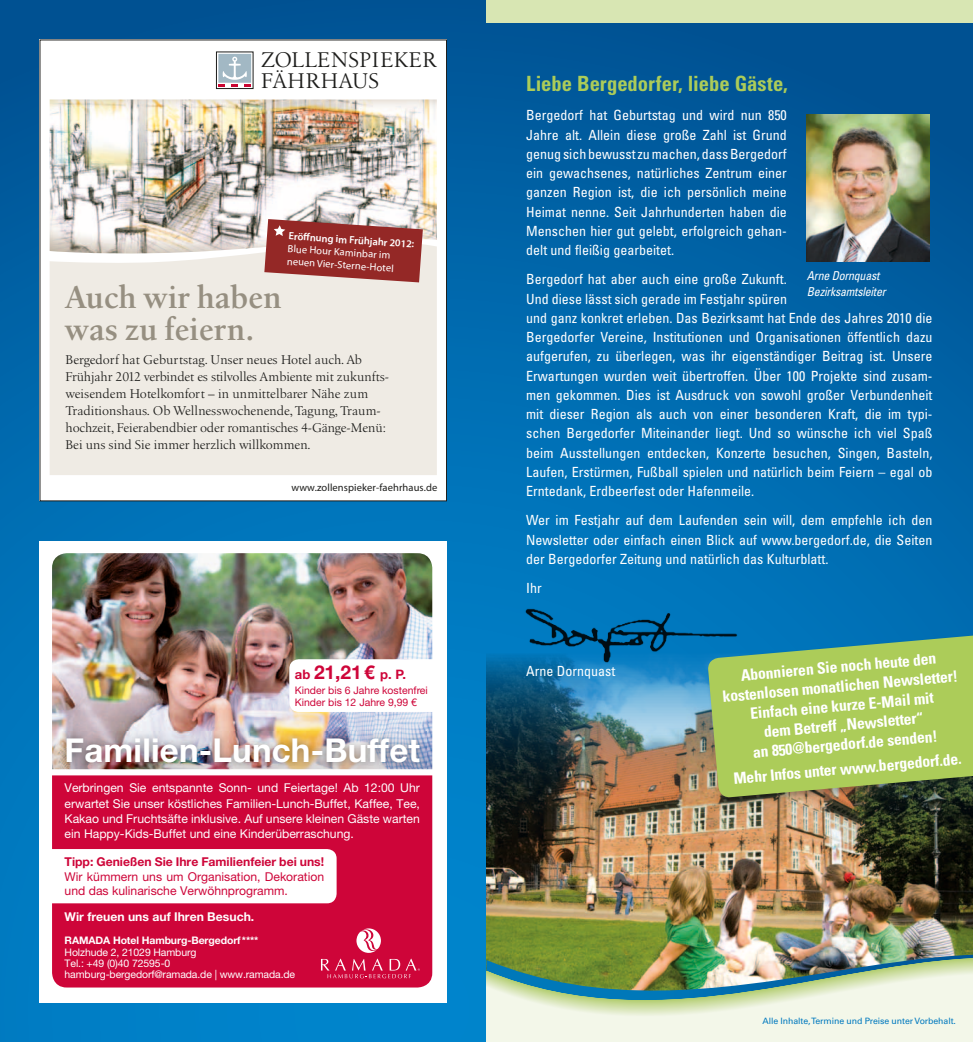
<style>
.page{position:relative;width:973px;height:1042px;background:#fff}
.page>*{position:absolute;margin:0;border:0;box-sizing:border-box;transform-origin:0 0}
.t1{font:700 32.9px "Helvetica Neue LT Std";letter-spacing:.005em;color:#fff}
.t2{font:600 32.73px/32.4px "Birka";color:#968f81}
.t3{font:22.05px/20.5px "Birka";letter-spacing:.02em;color:#1d1d1b}
.t4{font:700 condensed 21px "Univers";color:#accc59}
.t5{font:700 condensed 15.75px/19.4px "Univers";color:#fff;text-align:center}
.t6{font:condensed 14px/19.2px "Univers";color:#fff;text-align:justify}
.t7{font:13.12px/17.2px "Birka";color:#1d1d1b}
.t8{font:700 13.12px "Helvetica Neue LT Std";color:#ce0539}
.t9{font:12.25px/15.4px "Helvetica Neue LT Std";color:#fff;text-align:justify}
.t10{font:12.25px/14.7px "Helvetica Neue LT Std";color:#ce0539}
.t11{font:700 12.25px "Helvetica Neue LT Std";color:#ce0539}
.t12{font:italic condensed 12.25px/15.8px "Univers";letter-spacing:-.02em;color:#fff}
.t13{font:700 12.25px "Helvetica Neue LT Std";color:#fff}
.t14{font:10.5px/11.4px "Helvetica Neue LT Std";letter-spacing:-.01em;color:#fff}
.t15{font:10.5px/12.6px "Helvetica Neue LT Std";color:#ce0539}
.t16{font:10.5px/12.6px "Myriad Pro";color:#fff}
.t17{font:700 10.5px "Helvetica Neue LT Std";letter-spacing:-.01em;color:#fff}
.t18{font:10.5px "Myriad Pro";letter-spacing:.01em;color:#1d1d1b}
.t19{font:600 10.5px "Myriad Pro";color:#fff}
.t20{font:8.75px "Univers";letter-spacing:-.01em;color:#0079bf}
.s1{font-family:"Minion LT"}
.s2{font-size:19.07px}
.s3{font-size:18.9px}
</style>
<div class="page">
<div style="left:0;top:0;width:972px;height:1042px;background:linear-gradient(to bottom,#005495,#078cd2)"></div>
<img style="left:486px;top:653px;width:486px;height:301px">
<img style="left:486px;top:954px;width:486px;height:88px">
<div style="left:486px;top:0;width:486px;height:22px;background:#d8e6b3"></div>
<div style="left:40px;top:40px;width:406px;height:461px;background:#fff"></div>
<img style="left:50px;top:99px;width:387px;height:120px">
<div style="left:50px;top:282px;width:387px;height:193px;background:#efebe4"></div>
<div style="left:216px;top:52px;width:37px;height:37px;border:1px solid #1d1d1b"></div>
<svg style="left:218px;top:54px;width:33px;height:33px"></svg>
<svg style="left:49px;top:219px;width:388px;height:63px"></svg>
<div style="left:40px;top:541px;width:406px;height:461px;background:#fff"></div>
<img style="left:52px;top:553px;width:380px;height:216px">
<div style="left:52px;top:775px;width:380px;height:212px;background:#ce0539"></div>
<svg style="left:321px;top:928px;width:99px;height:50px"></svg>
<img style="left:60px;top:731px;width:366px;height:38px">
<svg style="left:52px;top:849px;width:284px;height:54px"></svg>
<svg style="left:289px;top:659px;width:143px;height:53px"></svg>
<img style="left:806px;top:114px;width:123px;height:148px">
<img style="left:524px;top:607px;width:214px;height:56px">
<div style="left:706px;top:630px;width:266px;height:176px;background:#1d1d1b;opacity:.3"></div>
<svg style="left:707px;top:631px;width:265px;height:167px;fill:#accc59"></svg>
<h3 class="t3" style="left:261px;top:50px;width:177px">ZOLLENSPIEKER<br>FÄHRHAUS</h3>
<p class="t19" style="left:289px;top:229px;width:127px;rotate:4deg">Eröffnung im Frühjahr 2012:</p>
<p class="t16" style="left:288px;top:242px;width:108px;rotate:4deg">Blue Hour Kaminbar im neuen Vier-Sterne-Hotel</p>
<h2 class="t2" style="left:64px;top:281px;width:218px">Auch wir haben was zu feiern.</h2>
<p class="t7" style="left:66px;top:351px;width:325px">Bergedorf hat Geburtstag. Unser neues Hotel auch. Ab Frühjahr 2012 verbindet es stilvolles Ambiente mit zukunfts&shy;weisendem Hotelkomfort <span class="s1">–</span> in unmittelbarer Nähe zum Traditionshaus. Ob Wellnesswochenende, Tagung, Traum - hochzeit, Feierabendbier oder romantisches 4-Gänge-Menü:<br>Bei uns sind Sie immer herzlich willkommen.</p>
<p class="t18" style="left:291px;top:481px;width:147px">www.zollenspieker-faehrhaus.de</p>
<p class="t8" style="left:295px;top:666px;width:113px">ab <span class="s2">21,21</span> <span class="s3">€</span> p. P.</p>
<p class="t15" style="left:295px;top:683px;width:134px">Kinder bis 6 Jahre kostenfrei<br>Kinder bis 12 Jahre 9,99 €</p>
<h1 class="t1" style="left:65px;top:730px;width:357px">Familien-Lunch-Buffet</h1>
<p class="t9" style="left:65px;top:780px;width:357px">Verbringen Sie entspannte Sonn- und Feiertage! Ab 12:00 Uhr erwartet Sie unser köstliches Familien-Lunch-Buffet, Kaffee, Tee, Kakao und Fruchtsäfte inklusive. Auf unsere kleinen Gäste warten ein Happy-Kids-Buffet und eine Kinderüberraschung.</p>
<p class="t11" style="left:65px;top:854px;width:261px">Tipp: Genießen Sie Ihre Familienfeier bei uns!</p>
<p class="t10" style="left:65px;top:868px;width:261px">Wir kümmern uns um Organisation, Dekoration und das kulinarische Verwöhnprogramm.</p>
<p class="t13" style="left:65px;top:909px;width:191px">Wir freuen uns auf Ihren Besuch.</p>
<p class="t17" style="left:65px;top:934px;width:195px">RAMADA Hotel Hamburg-Bergedorf ****</p>
<p class="t14" style="left:65px;top:946px;width:232px">Holzhude 2, 21029 Hamburg<br>Tel.: +49 (0)40 72595-0 hamburg-bergedorf@ramada.de | www.ramada.de</p>
<h3 class="t4" style="left:526px;top:71px;width:263px">Liebe Bergedorfer, liebe Gäste,</h3>
<p class="t6" style="left:526px;top:105px;width:262px">Bergedorf hat Geburtstag und wird nun 850<br>Jahre alt. Allein diese große Zahl ist Grund genug sich bewusst zu machen, dass Bergedorf ein gewachsenes, natürliches Zentrum einer ganzen Region ist, die ich persönlich meine Heimat nenne. Seit Jahrhunderten haben die Menschen hier gut gelebt, erfolgreich gehan&shy;delt und fleißig gearbeitet.</p>
<p class="t6" style="left:526px;top:269px;width:408px;text-align:left">Bergedorf hat aber auch eine große Zukunft.<br>Und diese lässt sich gerade im Festjahr spüren<br>und ganz konkret erleben. Das Bezirksamt hat Ende des Jahres 2010 die Bergedorfer Vereine, Institutionen und Organisationen öffentlich dazu aufgerufen, zu überlegen, was ihr eigenständiger Beitrag ist. Unsere Erwartungen wurden weit übertroffen. Über 100 Projekte sind zusam&shy;men gekommen. Dies ist Ausdruck von sowohl großer Verbundenheit mit dieser Region als auch von einer besonderen Kraft, die im typi&shy;schen Bergedorfer Miteinander liegt. Und so wünsche ich viel Spaß beim Ausstellungen entdecken, Konzerte besuchen, Singen, Basteln, Laufen, Erstürmen, Fußball spielen und natürlich beim Feiern – egal ob Erntedank, Erdbeerfest oder Hafenmeile.</p>
<p class="t6" style="left:526px;top:510px;width:407px">Wer im Festjahr auf dem Laufenden sein will, dem empfehle ich den Newsletter oder einfach einen Blick auf www.bergedorf.de, die Seiten der Bergedorfer Zeitung und natürlich das Kulturblatt.</p>
<p class="t6" style="left:526px;top:578px;width:17px">Ihr</p>
<p class="t12" style="left:806px;top:268px;width:80px">Arne Dornquast<br>Bezirksamtsleiter</p>
<p class="t6" style="left:526px;top:661px;width:90px">Arne Dornquast</p>
<p class="t5" style="left:720px;top:667px;width:238px;rotate:-5deg">Abonnieren Sie noch heute den kostenlosen monatlichen Newsletter!<br>Einfach eine kurze E-Mail mit<br>dem Betreff „Newsletter“<br>an 850@bergedorf.de senden!</p>
<p class="t5" style="left:732px;top:768px;width:230px;rotate:-5deg">Mehr Infos unter www.bergedorf.de.</p>
<p class="t20" style="left:762px;top:1015px;width:195px">Alle Inhalte, Termine und Preise unter Vorbehalt.</p>
</div>
